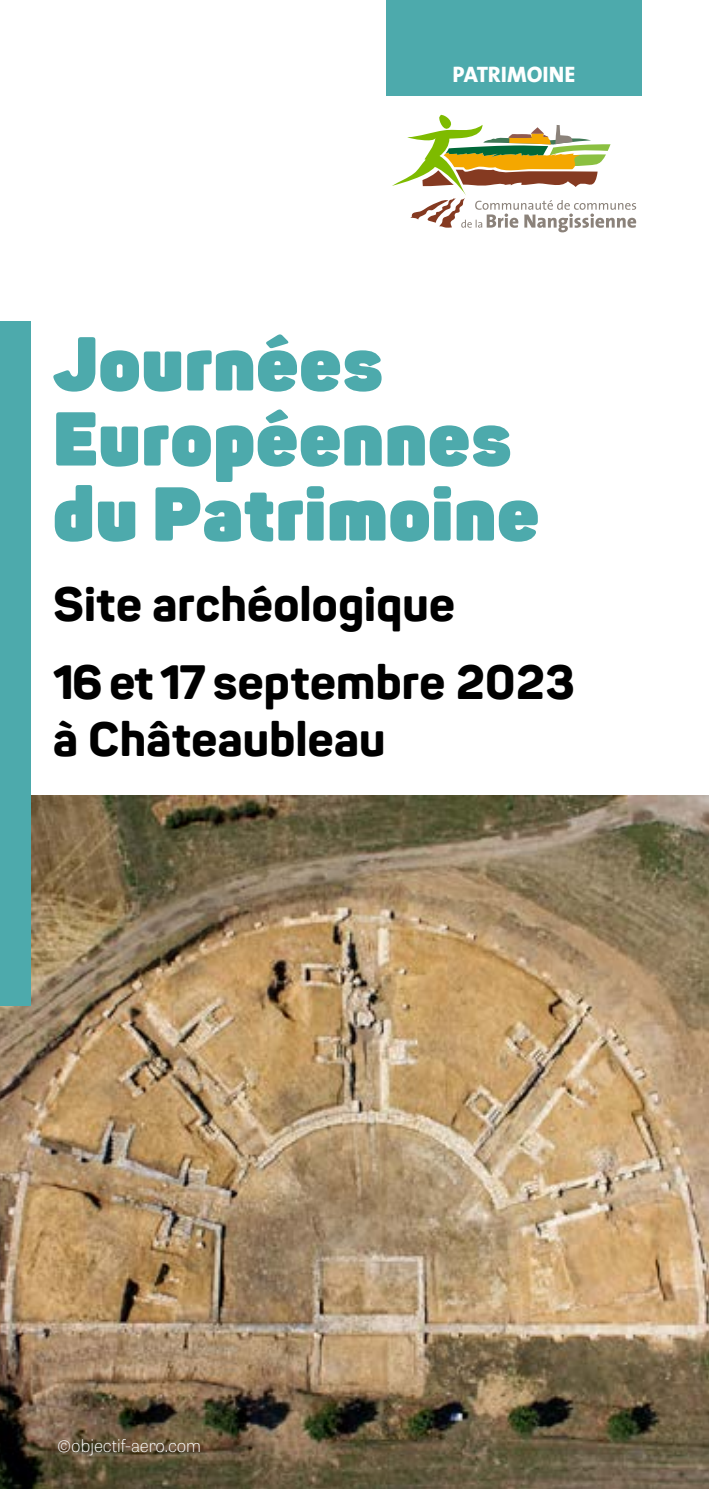
<style>
.page{position:relative;width:709px;height:1489px;background:#fff}
.page>*{position:absolute;margin:0;border:0;box-sizing:border-box;transform-origin:0 0}
.t1{font:900 75px/75px "Panton";letter-spacing:.015em;color:#4daaac}
.t2{font:800 47.5px/77.5px "Panton";letter-spacing:.005em;color:#000}
.t3{font:800 22.5px "The Sans";color:#fff}
.t4{font:100 17.5px "Tablet Gothic";color:#fff}
</style>
<div class="page">
<img style="left:0;top:795px;width:709px;height:693px">
<div style="left:386px;top:0;width:255px;height:96px;background:#4daaac"></div>
<div style="left:0;top:321px;width:30px;height:684px;background:#4daaac"></div>
<svg style="left:392px;top:115px;width:244px;height:117px"></svg>
<p class="t3" style="left:452px;top:55px;width:124px">PATRIMOINE</p>
<h1 class="t1" style="left:53px;top:325px;width:487px">Journées<br>Européennes du Patrimoine</h1>
<p class="t2" style="left:53px;top:565px;width:522px">Site archéologique<br>16 et 17 septembre 2023</p>
<p class="t2" style="left:53px;top:700px;width:334px">à Châteaubleau</p>
<p class="t4" style="left:57px;top:1433px;width:145px">©objectif-aero.com</p>
</div>
